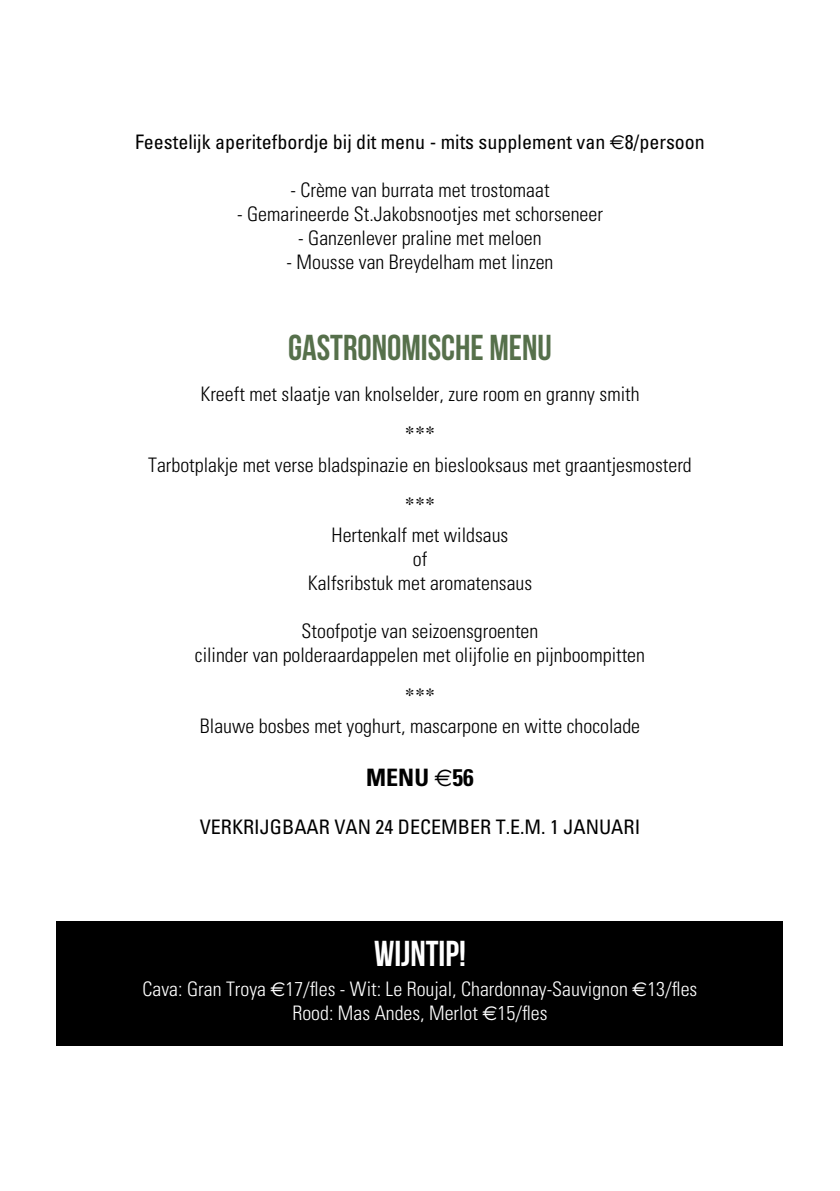
<style>
.page{position:relative;width:840px;height:1191px;background:#fff}
.page>*{position:absolute;margin:0;border:0;box-sizing:border-box;transform-origin:0 0}
.t1{font:36px "Bebas Neue";color:#56704b}
.t2{font:36px "Bebas Neue";color:#fff}
.t3{font:700 condensed 24px "USR Univers";color:#000}
.t4{font:300 condensed 20px/24px "USR Univers";color:#000;text-align:center}
.t5{font:condensed 20px "USR Univers";color:#000}
.t6{font:300 condensed 20px/24px "USR Univers";color:#fff;text-align:center}
.s1{font-family:"Euro Sans";font-stretch:normal}
.s2{font-family:"Euro Sans";font-weight:400;font-stretch:normal}
</style>
<div class="page">
<div style="left:57px;top:921px;width:725px;height:125px;background:#000"></div>
<p class="t5" style="left:135px;top:129px;width:571px">Feestelijk aperitefbordje bij dit menu - mits supplement van <span class="s1">€</span>8/persoon</p>
<p class="t4" style="left:290px;top:177px;width:260px">- Crème van burrata met trostomaat</p>
<p class="t4" style="left:237px;top:201px;width:367px">- Gemarineerde St.Jakobsnootjes met schorseneer</p>
<p class="t4" style="left:298px;top:225px;width:245px">- Ganzenlever praline met meloen</p>
<p class="t4" style="left:286px;top:249px;width:268px">- Mousse van Breydelham met linzen</p>
<h1 class="t1" style="left:288px;top:328px;width:265px">GASTRONOMISCHE MENU</h1>
<p class="t4" style="left:200px;top:382px;width:440px">Kreeft met slaatje van knolselder, zure room en granny smith</p>
<p class="t4" style="left:148px;top:452px;width:545px">Tarbotplakje met verse bladspinazie en bieslooksaus met graantjesmosterd</p>
<p class="t4" style="left:307px;top:523px;width:226px">Hertenkalf met wildsaus<br>of<br>Kalfsribstuk met aromatensaus</p>
<p class="t4" style="left:195px;top:619px;width:451px">Stoofpotje van seizoensgroenten<br>cilinder van polderaardappelen met olijfolie en pijnboompitten</p>
<p class="t4" style="left:200px;top:714px;width:441px">Blauwe bosbes met yoghurt, mascarpone en witte chocolade</p>
<p class="t3" style="left:366px;top:762px;width:109px">MENU <span class="s2">€</span>56</p>
<p class="t5" style="left:200px;top:814px;width:441px">VERKRIJGBAAR VAN 24 DECEMBER T.E.M. 1 JANUARI</p>
<h1 class="t2" style="left:374px;top:934px;width:93px">WIJNTIP!</h1>
<p class="t6" style="left:142px;top:976px;width:556px">Cava: Gran Troya <span class="s2">€</span>17/fles - Wit: Le Roujal, Chardonnay-Sauvignon <span class="s2">€</span>13/fles<br>Rood: Mas Andes, Merlot <span class="s2">€</span>15/fles</p>
</div>
